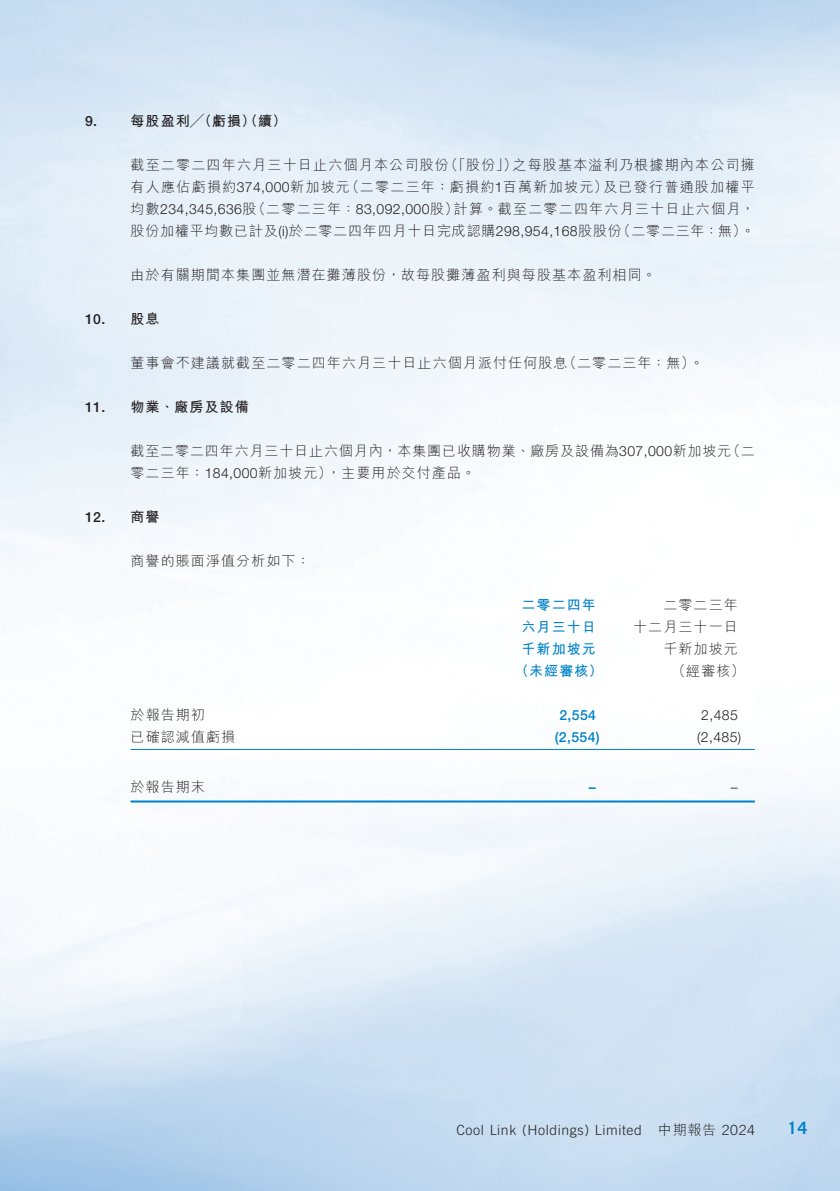
<style>
.page{position:relative;width:840px;height:1191px;background:#fff}
.page>*{position:absolute;margin:0;border:0;box-sizing:border-box;transform-origin:0 0}
.t1{font:700 17px "Trade Gothic LT Std";color:#0082c8}
.t2{font:300 14px/22px "M Hei HK";letter-spacing:.08em;color:#231f20;text-align:right}
.t3{font:300 14px/22px "M Hei HK";letter-spacing:.06em;color:#231f20}
.t4{font:300 14px "Helvetica Neue LT Std";letter-spacing:.03em;color:#231f20}
.t5{font:300 14px "M Hei HK";letter-spacing:.055em;color:#231f20}
.t6{font:300 14px "Trade Gothic LT Std";letter-spacing:.04em;color:#231f20}
.t7{font:700 14px "M Hei HK";letter-spacing:.08em;color:#231f20}
.t8{font:700 14px/22px "M Hei HK";letter-spacing:.08em;color:#0082c8}
.t9{font:500 14px "Helvetica Neue LT Std";letter-spacing:.03em;color:#0082c8}
.t10{font:500 14px "Helvetica Neue LT Std";color:#231f20}
.s1{font-family:"Helvetica Neue LT Std"}
.s2{font-family:"M Hei HK"}
.s3{font-family:"Trade Gothic LT Std"}
</style>
<div class="page">
<img style="left:0;top:0;width:839px;height:1191px">
<hr style="left:130px;top:749px;width:341px;height:1px;background:#0082c8">
<hr style="left:471px;top:749px;width:141px;height:1px;background:#0082c8">
<hr style="left:612px;top:749px;width:142px;height:1px;background:#0082c8">
<hr style="left:130px;top:800px;width:341px;height:2px;background:#0082c8">
<hr style="left:471px;top:800px;width:141px;height:2px;background:#0082c8">
<hr style="left:612px;top:800px;width:142px;height:2px;background:#0082c8">
<p class="t10" style="left:85px;top:113px;width:14px">9.</p>
<p class="t10" style="left:85px;top:311px;width:22px">10.</p>
<p class="t10" style="left:85px;top:399px;width:22px">11.</p>
<p class="t10" style="left:85px;top:509px;width:22px">12.</p>
<p class="t7" style="left:130px;top:111px;width:157px">每股盈利╱（虧損）（續(</p>
<p class="t2" style="left:512px;top:154px;width:244px">之每股基本溢利乃根據期內本公司擁</p>
<p class="t2" style="left:444px;top:154px;width:74px">（「股份」）</p>
<p class="t2" style="left:130px;top:154px;width:320px">截至二零二四年六月三十日止六個月本公司股份</p>
<p class="t2" style="left:345px;top:176px;width:264px">（二零二三年：虧損約<span class="s1">1</span>百萬新加坡元）</p>
<p class="t2" style="left:130px;top:176px;width:221px">有人應佔虧損約<span class="s1">374,000</span>新加坡元</p>
<p class="t2" style="left:603px;top:176px;width:153px">及已發行普通股加權平</p>
<p class="t4" style="left:252px;top:200px;width:208px"><span class="s2">（二零二三年：</span>83,092,000<span class="s2">股）</span></p>
<p class="t2" style="left:453px;top:198px;width:302px">計算。截至二零二四年六月三十日止六個月，</p>
<p class="t4" style="left:130px;top:200px;width:127px"><span class="s2">均數</span>234,345,636<span class="s2">股</span></p>
<p class="t2" style="left:616px;top:220px;width:131px">（二零二三年：無(</p>
<p class="t5" style="left:130px;top:224px;width:492px">股份加權平均數已計及 <span class="s1">)i(</span> 於二零二四年四月十日完成認購<span class="s1">298,954,168</span>股股份</p>
<p class="t2" style="left:130px;top:264px;width:527px">由於有關期間本集團並無潛在攤薄股份，故每股攤薄盈利與每股基本盈利相同。</p>
<p class="t7" style="left:130px;top:309px;width:31px">股息</p>
<p class="t2" style="left:740px;top:220px;width:15px">。</p>
<p class="t2" style="left:130px;top:352px;width:438px">董事會不建議就截至二零二四年六月三十日止六個月派付任何股息</p>
<p class="t7" style="left:130px;top:397px;width:120px">物業、廠房及設備</p>
<p class="t2" style="left:562px;top:352px;width:133px">（二零二三年：無(</p>
<p class="t2" style="left:689px;top:352px;width:15px">。</p>
<p class="t2" style="left:726px;top:440px;width:30px">（二</p>
<p class="t3" style="left:327px;top:440px;width:405px;text-indent:-196px">截至二零二四年六月三十日止六個月內，本集團已收購物業、廠房及設備為<span class="s1">307,000</span>新加坡元，主要用於交付產品。</p>
<p class="t2" style="left:130px;top:462px;width:203px">零二三年：<span class="s1">184,000</span>新加坡元）</p>
<p class="t7" style="left:130px;top:507px;width:31px">商譽</p>
<p class="t2" style="left:130px;top:550px;width:181px">商譽的賬面淨值分析如下：</p>
<p class="t2" style="left:130px;top:704px;width:76px">於報告期初</p>
<p class="t2" style="left:130px;top:726px;width:106px">已確認減值虧損</p>
<p class="t2" style="left:130px;top:776px;width:76px">於報告期末</p>
<p class="t8" style="left:521px;top:593px;width:76px">二零二四年六月三十日</p>
<p class="t2" style="left:632px;top:594px;width:106px">二零二三年<br>十二月三十一日千新加坡元</p>
<p class="t8" style="left:521px;top:637px;width:76px">千新加坡元</p>
<p class="t8" style="left:514px;top:659px;width:90px">（未經審核）</p>
<p class="t2" style="left:671px;top:660px;width:74px">（經審核(</p>
<p class="t9" style="left:559px;top:707px;width:38px">2,554</p>
<p class="t4" style="left:700px;top:706px;width:38px">2,485</p>
<p class="t9" style="left:554px;top:729px;width:47px">)2,554(</p>
<p class="t4" style="left:696px;top:728px;width:46px">)2,485(</p>
<p class="t9" style="left:588px;top:779px;width:8px">–</p>
<p class="t4" style="left:730px;top:778px;width:8px">–</p>
<p class="t6" style="left:456px;top:1121px;width:187px">Cool Link (Holdings) Limited</p>
<p class="t2" style="left:658px;top:1119px;width:98px">中期報告 <span class="s3">2024</span></p>
<p class="t1" style="left:787px;top:1117px;width:21px">14</p>
</div>
